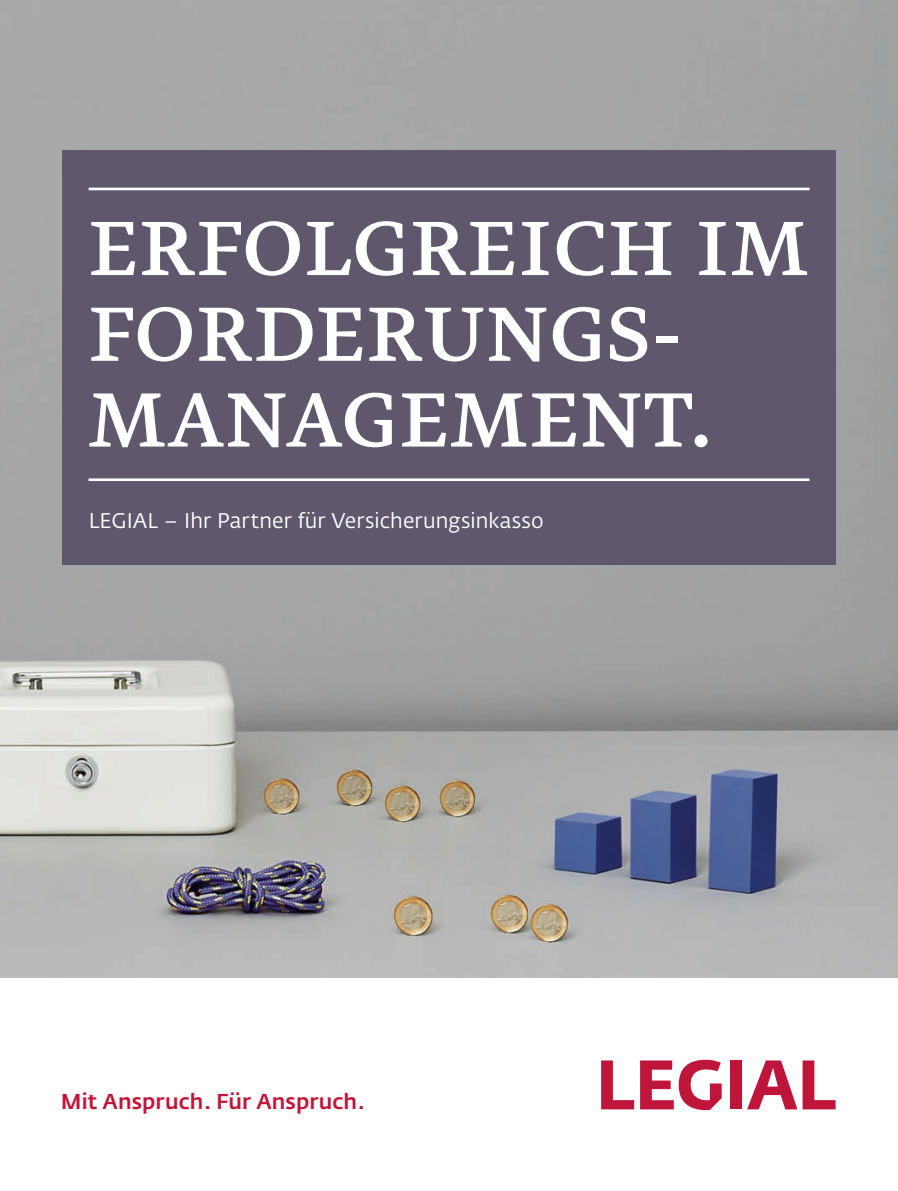
<style>
.page{position:relative;width:898px;height:1191px;background:#fff}
.page>*{position:absolute;margin:0;border:0;box-sizing:border-box;transform-origin:0 0}
.t1{font:91px/85.8px "Greta Text Std";letter-spacing:.02em;color:#fff}
.t2{font:500 21.35px "Fedra Sans Alt Std";letter-spacing:.005em;color:#c1153a}
.t3{font:21px "Fedra Sans Alt Std";letter-spacing:.005em;color:#fff}
</style>
<div class="page">
<img style="left:0;top:0;width:898px;height:977px">
<svg style="left:601px;top:1060px;width:33px;height:49px"></svg>
<svg style="left:640px;top:1059px;width:82px;height:51px"></svg>
<div style="left:730px;top:1060px;width:12px;height:49px;background:#c0153a"></div>
<svg style="left:747px;top:1060px;width:50px;height:49px"></svg>
<svg style="left:803px;top:1060px;width:33px;height:49px"></svg>
<div style="left:62px;top:150px;width:774px;height:415px;background:#5f576c"></div>
<hr style="left:89px;top:188px;width:720px;height:2px;background:#fff">
<hr style="left:89px;top:478px;width:720px;height:3px;background:#fff">
<h1 class="t1" style="left:89px;top:209px;width:721px">ERFOLGREICH IM<br>FORDERUNGS-<br>MANAGEMENT.</h1>
<p class="t3" style="left:89px;top:508px;width:456px">LEGIAL – Ihr Partner für Versicherungsinkasso</p>
<p class="t2" style="left:61px;top:1088px;width:305px">Mit Anspruch. Für Anspruch.</p>
</div>
